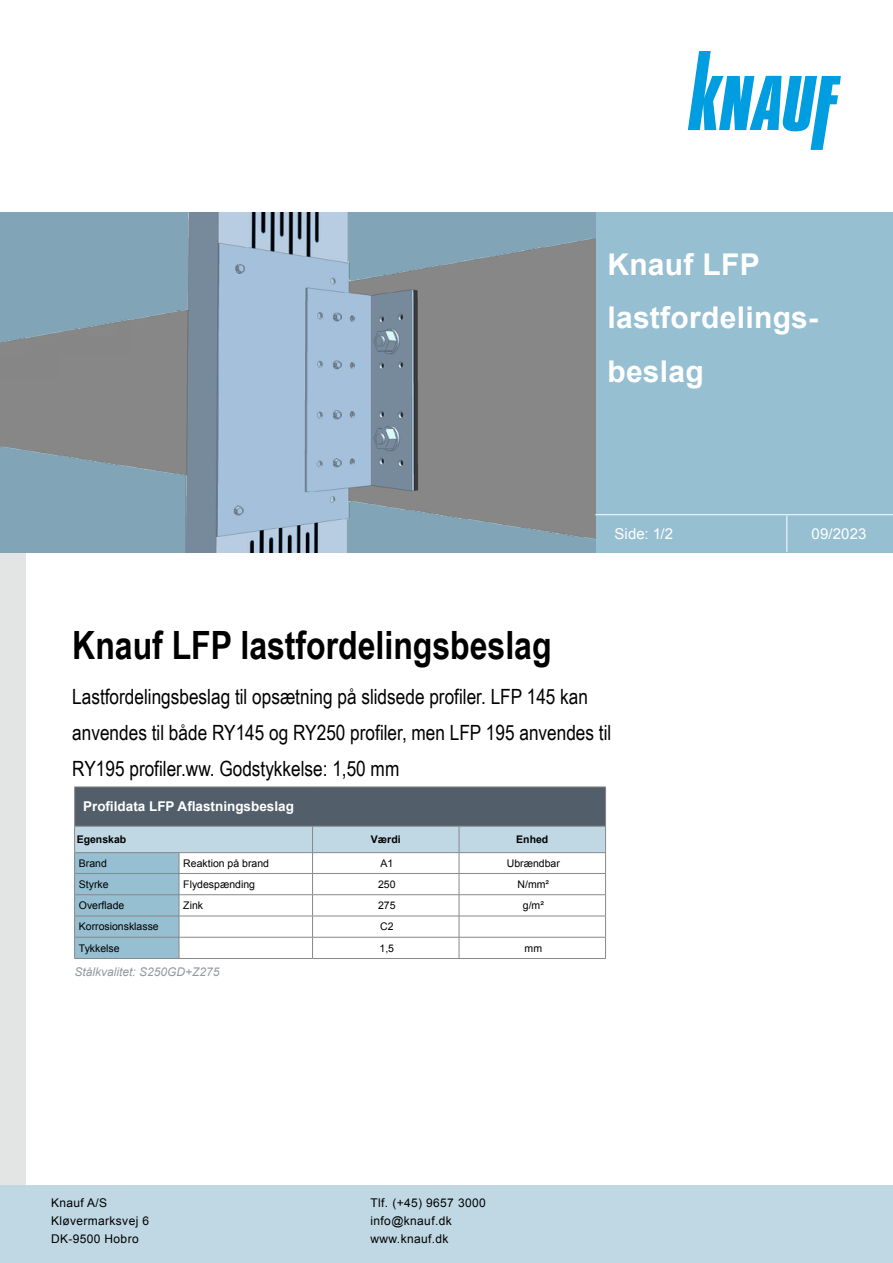
<style>
.page{position:relative;width:893px;height:1263px;background:#fff}
.page>*{position:absolute;margin:0;border:0;box-sizing:border-box;transform-origin:0 0}
.t1{font:700 39px "Arial Narrow";color:#000}
.t2{font:700 30px/53.6px "Arial";letter-spacing:.01em;color:#fff}
.t3{font:21px/36px "Arial Narrow";color:#000}
.t4{font:15px "Arial";letter-spacing:.005em;color:#fff}
.t5{font:700 13.5px "Arial";color:#fff}
.t6{font:12px "Arial";letter-spacing:.03em;color:#000}
.t7{font:italic 12px "Arial";color:#929a9e}
.t8{font:10.5px "Arial";color:#000}
.t9{font:700 10.5px "Arial";color:#000}
</style>
<div class="page">
<div style="left:595px;top:213px;width:298px;height:340px;background:#96bfd2"></div>
<img style="left:0;top:213px;width:595px;height:340px">
<div style="left:0;top:553px;width:26px;height:683px;background:#e3e4e4"></div>
<hr style="left:595px;top:514px;width:298px;height:1px;background:#fff">
<hr style="left:787px;top:516px;width:1px;height:36px;background:#fff">
<div style="left:0;top:1186px;width:893px;height:77px;background:#c0d8e4"></div>
<svg style="left:688px;top:51px;width:153px;height:99px"></svg>
<div style="left:75px;top:787px;width:530px;height:39px;background:#525f6a"></div>
<hr style="left:74px;top:787px;width:105px;height:1px;background:#87888a">
<hr style="left:74px;top:787px;width:1px;height:39px;background:#87888a">
<hr style="left:179px;top:787px;width:134px;height:1px;background:#87888a">
<hr style="left:313px;top:787px;width:146px;height:1px;background:#87888a">
<hr style="left:459px;top:787px;width:147px;height:1px;background:#87888a">
<hr style="left:605px;top:787px;width:1px;height:39px;background:#87888a">
<svg style="left:74px;top:826px;width:532px;height:132px"></svg>
<hr style="left:74px;top:958px;width:105px;height:1px;background:#87888a">
<hr style="left:179px;top:958px;width:134px;height:1px;background:#87888a">
<hr style="left:313px;top:958px;width:146px;height:1px;background:#87888a">
<hr style="left:459px;top:958px;width:147px;height:1px;background:#87888a">
<h2 class="t2" style="left:607px;top:239px;width:212px">Knauf LFP lastfordelings&shy;beslag</h2>
<p class="t4" style="left:614px;top:524px;width:60px">Side: 1/2</p>
<h1 class="t1" style="left:72px;top:616px;width:481px">Knauf LFP lastfordelingsbeslag</h1>
<p class="t3" style="left:72px;top:678px;width:541px">Lastfordelingsbeslag til opsætning på slidsede profiler. LFP 145 kan anvendes til både RY145 og RY250 profiler, men LFP 195 anvendes til<br>RY195 profiler.ww. Godstykkelse: 1,50 mm</p>
<p class="t5" style="left:83px;top:798px;width:212px">Profildata LFP Aflastningsbeslag</p>
<p class="t9" style="left:77px;top:833px;width:51px">Egenskab</p>
<p class="t9" style="left:371px;top:833px;width:31px">Værdi</p>
<p class="t9" style="left:516px;top:833px;width:34px">Enhed</p>
<p class="t8" style="left:79px;top:856px;width:30px">Brand</p>
<p class="t8" style="left:183px;top:856px;width:87px">Reaktion på brand</p>
<p class="t8" style="left:380px;top:856px;width:14px">A1</p>
<p class="t8" style="left:507px;top:856px;width:55px">Ubrændbar</p>
<p class="t8" style="left:79px;top:877px;width:31px">Styrke</p>
<p class="t8" style="left:183px;top:877px;width:73px">Flydespænding</p>
<p class="t8" style="left:378px;top:877px;width:19px">250</p>
<p class="t8" style="left:518px;top:877px;width:33px">N/mm²</p>
<p class="t8" style="left:79px;top:899px;width:47px">Overflade</p>
<p class="t8" style="left:183px;top:899px;width:21px">Zink</p>
<p class="t8" style="left:378px;top:899px;width:19px">275</p>
<p class="t8" style="left:523px;top:899px;width:22px">g/m²</p>
<p class="t8" style="left:79px;top:920px;width:81px">Korrosionsklasse</p>
<p class="t8" style="left:380px;top:920px;width:15px">C2</p>
<p class="t8" style="left:79px;top:941px;width:42px">Tykkelse</p>
<p class="t8" style="left:380px;top:941px;width:16px">1,5</p>
<p class="t8" style="left:525px;top:941px;width:19px">mm</p>
<p class="t7" style="left:74px;top:964px;width:147px">Stålkvalitet: S250GD+Z275</p>
<p class="t6" style="left:51px;top:1195px;width:58px">Knauf A/S</p>
<p class="t6" style="left:371px;top:1195px;width:117px">Tlf. (+45) 9657 3000</p>
<p class="t6" style="left:51px;top:1213px;width:100px">Kløvermarksvej 6</p>
<p class="t6" style="left:371px;top:1213px;width:83px">info@knauf.dk</p>
<p class="t6" style="left:51px;top:1231px;width:89px">DK-9500 Hobro</p>
<p class="t6" style="left:371px;top:1231px;width:79px">www.knauf.dk</p>
<p class="t4" style="left:811px;top:524px;width:56px">09/2023</p>
</div>
